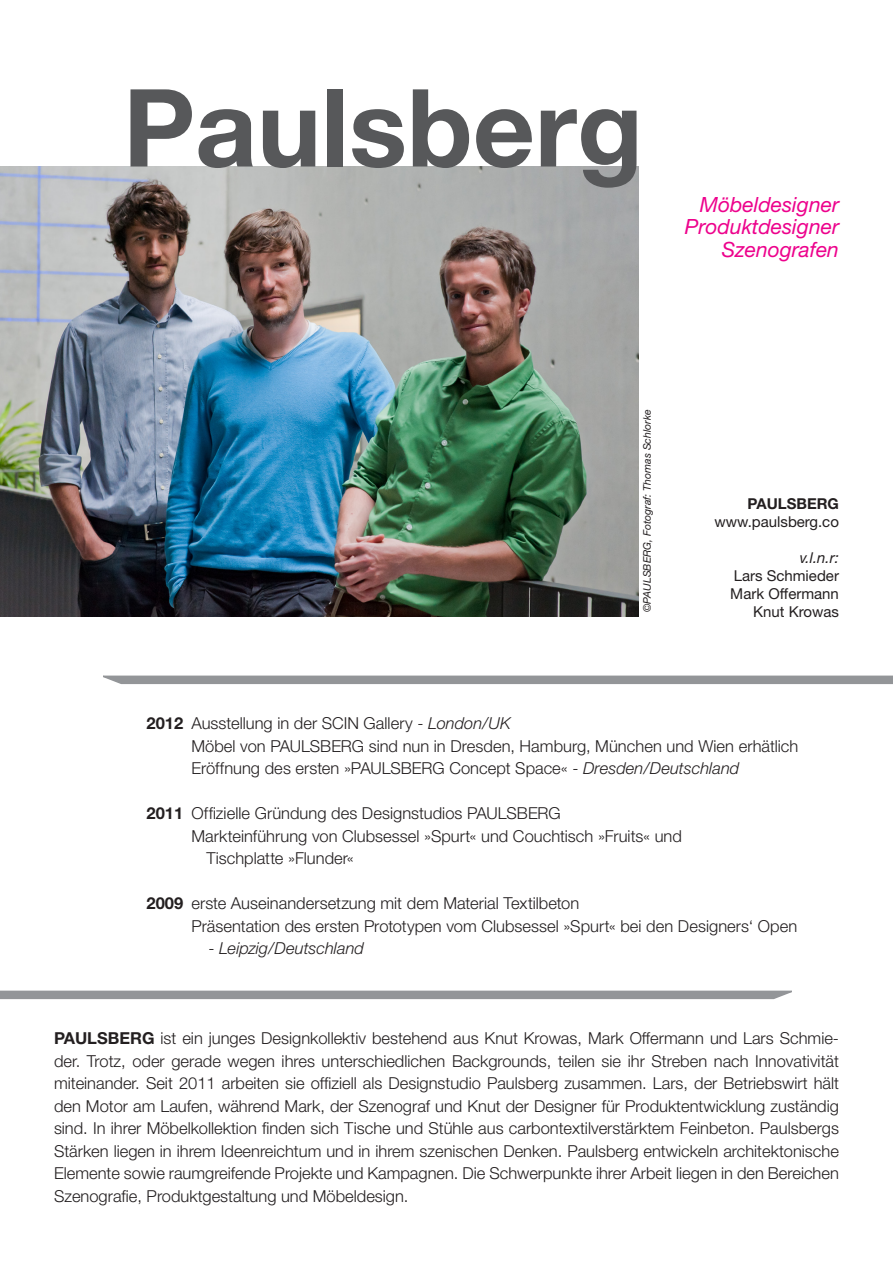
<style>
.page{position:relative;width:893px;height:1263px;background:#fff}
.page>*{position:absolute;margin:0;border:0;box-sizing:border-box;transform-origin:0 0}
.t1{font:700 108px "Helvetica Neue";color:#57585a}
.t2{font:italic 21px "Helvetica Neue";color:#ed028c}
.t3{font:300 16.5px/22.5px "Helvetica Neue";color:#231f20;text-align:justify}
.t4{font:italic 300 16.5px "Helvetica Neue";color:#231f20}
.t5{font:700 16.5px "Helvetica Neue";color:#231f20}
.t6{font:15px/18px "Helvetica Neue";color:#231f20;text-align:right}
.t7{font:700 15px "Helvetica Neue";color:#231f20}
.t8{font:italic 15px "Helvetica Neue";color:#231f20}
.t9{font:italic 10.5px "Helvetica Neue";color:#231f20}
.s1{font-style:italic}
.s2{font-style:normal}
.s3{font-weight:700}
</style>
<div class="page">
<img style="left:0;top:166px;width:638px;height:451px">
<svg style="left:0;top:990px;width:792px;height:10px;background:#a3a5a8"></svg>
<svg style="left:103px;top:675px;width:790px;height:9px;background:#9a9c9f"></svg>
<p class="t1" style="left:123px;top:61px;width:521px">Paulsberg</p>
<p class="t2" style="left:700px;top:191px;width:141px">Möbeldesigner</p>
<p class="t2" style="left:685px;top:214px;width:155px">Produktdesigner</p>
<p class="t2" style="left:722px;top:236px;width:119px">Szenografen</p>
<p class="t9" style="left:641px;top:612px;width:204px;rotate:-90deg">©PAULSBERG, Fotograf: Thomas Schlorke</p>
<p class="t7" style="left:748px;top:494px;width:93px">PAULSBERG</p>
<p class="t6" style="left:714px;top:512px;width:126px">www.paulsberg.co</p>
<p class="t8" style="left:800px;top:548px;width:41px">v.l.n.r:</p>
<p class="t6" style="left:730px;top:566px;width:110px">Lars Schmieder<br>Mark Offermann<br>Knut Krowas</p>
<p class="t5" style="left:147px;top:713px;width:38px">2012</p>
<p class="t5" style="left:147px;top:803px;width:38px">2011</p>
<p class="t5" style="left:147px;top:893px;width:38px">2009</p>
<p class="t3" style="left:191px;top:712px;width:321px">Ausstellung in der SCIN Gallery - <span class="s1">London/UK</span></p>
<p class="t3" style="left:191px;top:734px;width:608px">Möbel von PAULSBERG sind nun in Dresden, Hamburg, München und Wien erhätlich</p>
<p class="t3" style="left:191px;top:757px;width:549px">Eröffnung des ersten »PAULSBERG Concept Space« - <span class="s1">Dresden/Deutschland</span></p>
<p class="t3" style="left:191px;top:802px;width:371px">Offizielle Gründung des Designstudios PAULSBERG</p>
<p class="t3" style="left:191px;top:824px;width:492px">Markteinführung von Clubsessel »Spurt« und Couchtisch »Fruits« und</p>
<p class="t3" style="left:206px;top:847px;width:149px">Tischplatte »Flunder«</p>
<p class="t3" style="left:191px;top:892px;width:389px">erste Auseinandersetzung mit dem Material Textilbeton</p>
<p class="t3" style="left:191px;top:914px;width:607px">Präsentation des ersten Prototypen vom Clubsessel »Spurt« bei den Designers‘ Open</p>
<p class="t4" style="left:208px;top:938px;width:157px"><span class="s2">-</span> Leipzig/Deutschland</p>
<p class="t3" style="left:54px;top:1027px;width:786px"><span class="s3">PAULSBERG</span> ist ein junges Designkollektiv bestehend aus Knut Krowas, Mark Offermann und Lars Schmie&shy;der. Trotz, oder gerade wegen ihres unterschiedlichen Backgrounds, teilen sie ihr Streben nach Innovativität miteinander. Seit 2011 arbeiten sie offiziell als Designstudio Paulsberg zusammen. Lars, der Betriebswirt hält den Motor am Laufen, während Mark, der Szenograf und Knut der Designer für Produktentwicklung zuständig sind. In ihrer Möbelkollektion finden sich Tische und Stühle aus carbontextilverstärktem Feinbeton. Paulsbergs Stärken liegen in ihrem Ideenreichtum und in ihrem szenischen Denken. Paulsberg entwickeln architektonische Elemente sowie raumgreifende Projekte und Kampagnen. Die Schwerpunkte ihrer Arbeit liegen in den Bereichen Szenografie, Produktgestaltung und Möbeldesign.</p>
</div>
